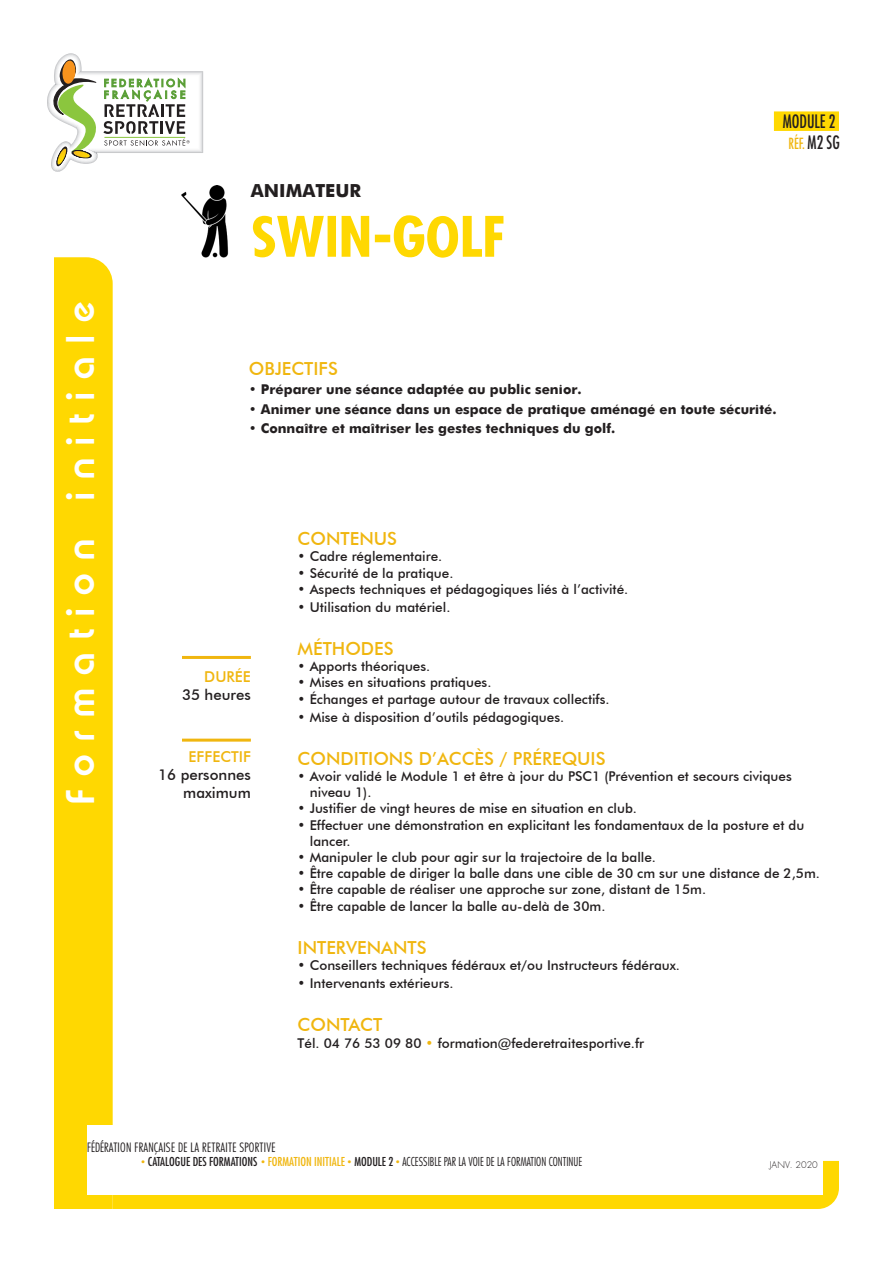
<style>
.page{position:relative;width:893px;height:1263px;background:#fff}
.page>*{position:absolute;margin:0;border:0;box-sizing:border-box;transform-origin:0 0}
.t1{font:700 condensed 54px "Futura";color:#ffd801;scale:1.1 1}
.t2{font:600 39px "Expressa";letter-spacing:.35em;color:#fff}
.t3{font:500 18px "Futura BT";color:#f0b60f}
.t4{font:700 18px "Futura";color:#231f20}
.t5{font:condensed 18px "Futura";color:#231f20;scale:.9 1}
.t6{font:500 15px/18px "Futura BT";color:#231f20;text-align:right}
.t7{font:500 15px "Futura BT";color:#f0b60f}
.t8{font:condensed 15px "Futura";color:#f0b60f;scale:.9 1}
.t9{font:500 13.5px/16.2px "Futura BT";color:#231f20}
.t10{font:700 13.5px "Futura";color:#231f20}
.t11{font:300 13.5px "Futura Condensed BQ";letter-spacing:.02em;color:#231f20}
.t12{font:300 condensed 12px "Futura";color:#231f20;scale:.95 1}
.t13{font:300 9px "Futura";color:#231f20}
.s1{font-size:18px;color:#231f20}
.s2{color:#f0b60f}
.s3{font-family:"Futura Condensed BQ";font-stretch:normal;color:#f0b60f}
.s4{font-weight:400}
.s5{font-weight:400;color:#f0b60f}
</style>
<div class="page">
<div style="left:54px;top:257px;width:59px;height:952px;background:#ffd801"></div>
<div style="left:113px;top:1161px;width:726px;height:48px;background:#ffd801"></div>
<div style="left:87px;top:1125px;width:736px;height:70px;background:#fff"></div>
<div style="left:774px;top:111px;width:65px;height:20px;background:#ffd801"></div>
<hr style="left:182px;top:656px;width:69px;height:3px;background:#f0b60f">
<hr style="left:182px;top:739px;width:69px;height:3px;background:#f0b60f">
<svg style="left:47px;top:53px;width:156px;height:119px"></svg>
<hr style="left:104px;top:137px;width:81px;height:1px;background:#8bc63e">
<img style="left:181px;top:185px;width:48px;height:72px">
<p class="t5" style="left:783px;top:110px;width:60px">MODULE 2</p>
<p class="t2" style="left:57px;top:804px;width:503px;rotate:-90deg">Formation initiale</p>
<p class="t4" style="left:251px;top:177px;width:112px">ANIMATEUR</p>
<p class="t1" style="left:251px;top:202px;width:233px">SWIN-GOLF</p>
<p class="t8" style="left:789px;top:134px;width:58px">RÉF. <span class="s1">M2 SG</span></p>
<p class="t3" style="left:249px;top:358px;width:91px">OBJECTIFS</p>
<p class="t10" style="left:249px;top:380px;width:334px">• Préparer une séance adaptée au public senior.</p>
<p class="t10" style="left:249px;top:399px;width:529px">• Animer une séance dans un espace de pratique aménagé en toute sécurité.</p>
<p class="t10" style="left:249px;top:418px;width:368px">• Connaître et maîtriser les gestes techniques du golf.</p>
<p class="t7" style="left:204px;top:667px;width:48px">DURÉE</p>
<p class="t6" style="left:182px;top:685px;width:70px">35 heures</p>
<p class="t7" style="left:189px;top:747px;width:64px">EFFECTIF</p>
<p class="t6" style="left:158px;top:765px;width:94px">16 personnes maximum</p>
<p class="t3" style="left:298px;top:528px;width:101px">CONTENUS</p>
<p class="t9" style="left:298px;top:548px;width:146px">• Cadre réglementaire.</p>
<p class="t9" style="left:298px;top:565px;width:157px">• Sécurité de la pratique.</p>
<p class="t9" style="left:298px;top:581px;width:332px">• Aspects techniques et pédagogiques liés à l’activité.</p>
<p class="t9" style="left:298px;top:599px;width:154px">• Utilisation du matériel.</p>
<p class="t3" style="left:298px;top:638px;width:98px">MÉTHODES</p>
<p class="t9" style="left:298px;top:658px;width:134px">• Apports théoriques.</p>
<p class="t9" style="left:298px;top:674px;width:195px">• Mises en situations pratiques.</p>
<p class="t9" style="left:298px;top:691px;width:313px">• Échanges et partage autour de travaux collectifs.</p>
<p class="t9" style="left:298px;top:709px;width:268px">• Mise à disposition d’outils pédagogiques.</p>
<p class="t3" style="left:298px;top:747px;width:309px">CONDITIONS D’ACCÈS / PRÉREQUIS</p>
<p class="t9" style="left:298px;top:768px;width:496px">• Avoir validé le Module 1 et être à jour du PSC1 (Prévention et secours civiques</p>
<p class="t9" style="left:310px;top:784px;width:63px">niveau 1).</p>
<p class="t9" style="left:298px;top:800px;width:341px">• Justifier de vingt heures de mise en situation en club.</p>
<p class="t9" style="left:310px;top:817px;width:496px;text-indent:-12px">• Effectuer une démonstration en explicitant les fondamentaux de la posture et du lancer.</p>
<p class="t9" style="left:298px;top:849px;width:360px">• Manipuler le club pour agir sur la trajectoire de la balle.</p>
<p class="t9" style="left:298px;top:865px;width:524px">• Être capable de diriger la balle dans une cible de 30 cm sur une distance de 2,5m.</p>
<p class="t9" style="left:298px;top:881px;width:410px">• Être capable de réaliser une approche sur zone, distant de 15m.</p>
<p class="t9" style="left:298px;top:898px;width:309px">• Être capable de lancer la balle au-delà de 30m.</p>
<p class="t3" style="left:298px;top:936px;width:130px">INTERVENANTS</p>
<p class="t9" style="left:298px;top:957px;width:384px">• Conseillers techniques fédéraux et/ou Instructeurs fédéraux.</p>
<p class="t9" style="left:298px;top:975px;width:157px">• Intervenants extérieurs.</p>
<p class="t3" style="left:298px;top:1014px;width:86px">CONTACT</p>
<p class="t9" style="left:298px;top:1034px;width:348px">Tél. 04 76 53 09 80 <span class="s2">•</span> formation@federetraitesportive.fr</p>
<p class="t11" style="left:87px;top:1139px;width:190px">FÉDÉRATION FRANÇAISE DE LA RETRAITE SPORTIVE</p>
<p class="t12" style="left:141px;top:1154px;width:466px"><span class="s3">•</span> <span class="s4">CATALOGUE DES FORMATIONS</span> <span class="s3">•</span> <span class="s5">FORMATION INITIALE</span> <span class="s3">•</span> <span class="s4">MODULE 2</span> <span class="s3">•</span> ACCESSIBLE PAR LA VOIE DE LA FORMATION CONTINUE</p>
<p class="t13" style="left:770px;top:1159px;width:50px">JANV. 2020</p>
</div>
